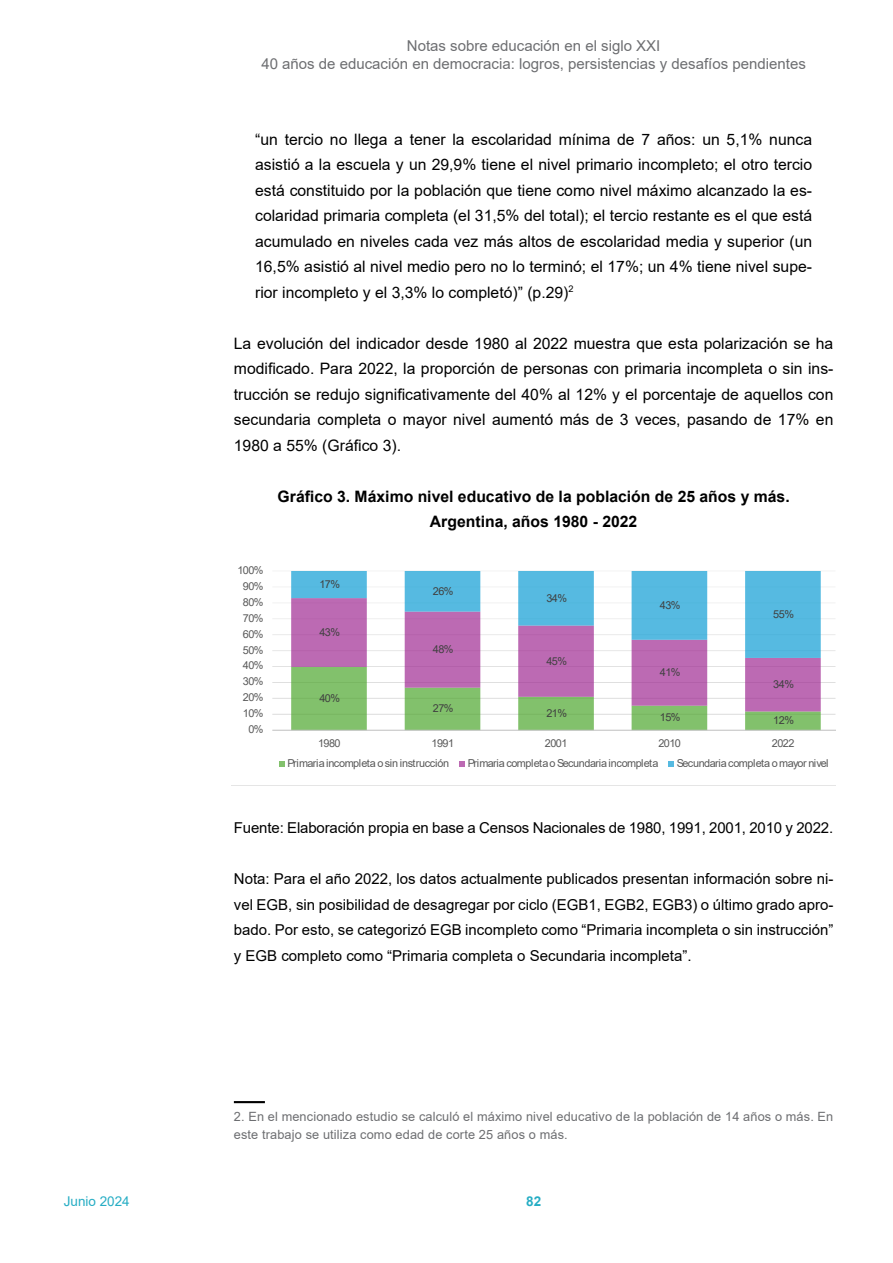
<style>
.page{position:relative;width:893px;height:1263px;background:#fff}
.page>*{position:absolute;margin:0;border:0;box-sizing:border-box;transform-origin:0 0}
.t1{font:15.75px/25.5px "Arial";color:#000;text-align:justify}
.t2{font:700 15.75px/25.5px "Arial";color:#000;text-align:center}
.t3{font:15px/25.5px "Arial";letter-spacing:-.01em;color:#000;text-align:justify}
.t4{font:15px/18px "Arial";color:#6d6e71;text-align:center}
.t5{font:13.5px "Arial";color:#26adc4}
.t6{font:700 13.5px "Arial";color:#26adc4}
.t7{font:12.75px/18px "Arial";letter-spacing:.01em;color:#6d6e71}
.t8{font:10.95px "Arial";letter-spacing:-.05em;color:#595959}
.t9{font:10.95px "Arial";letter-spacing:-.05em;color:#404040}
.t10{font:10.95px "Arial";letter-spacing:-.03em;color:#595959}
</style>
<div class="page">
<hr style="left:234px;top:1101px;width:31px;height:2px;background:#000">
<svg style="left:272px;top:570px;width:563px;height:197px"></svg>
<p class="t4" style="left:261px;top:37px;width:546px">Notas sobre educación en el siglo XXI<br>40 años de educación en democracia: logros, persistencias y desafíos pendientes</p>
<p class="t1" style="left:255px;top:126px;width:559px">“un tercio no llega a tener la escolaridad mínima de 7 años: un 5,1% nunca asistió a la escuela y un 29,9% tiene el nivel primario incompleto; el otro tercio está constituido por la población que tiene como nivel máximo alcanzado la es&shy;colaridad primaria completa (el 31,5% del total); el tercio restante es el que está acumulado en niveles cada vez más altos de escolaridad media y superior (un 16,5% asistió al nivel medio pero no lo terminó; el 17%; un 4% tiene nivel supe&shy;rior incompleto y el 3,3% lo completó)” (p.29)<sup>2</sup></p>
<p class="t1" style="left:234px;top:330px;width:601px">La evolución del indicador desde 1980 al 2022 muestra que esta polarización se ha modificado. Para 2022, la proporción de personas con primaria incompleta o sin ins&shy;trucción se redujo significativamente del 40% al 12% y el porcentaje de aquellos con secundaria completa o mayor nivel aumentó más de 3 veces, pasando de 17% en 1980 a 55% (Gráfico 3).</p>
<p class="t2" style="left:278px;top:483px;width:514px">Gráfico 3. Máximo nivel educativo de la población de 25 años y más.<br>Argentina, años 1980 - 2022</p>
<p class="t8" style="left:237px;top:562px;width:28px">100%</p>
<p class="t8" style="left:243px;top:578px;width:22px">90%</p>
<p class="t8" style="left:243px;top:594px;width:22px">80%</p>
<p class="t8" style="left:243px;top:610px;width:22px">70%</p>
<p class="t9" style="left:319px;top:577px;width:22px">17%</p>
<p class="t9" style="left:433px;top:583px;width:22px">26%</p>
<p class="t9" style="left:546px;top:590px;width:22px">34%</p>
<p class="t9" style="left:660px;top:598px;width:22px">43%</p>
<p class="t9" style="left:773px;top:607px;width:22px">55%</p>
<p class="t8" style="left:243px;top:626px;width:22px">60%</p>
<p class="t9" style="left:319px;top:625px;width:22px">43%</p>
<p class="t8" style="left:243px;top:642px;width:22px">50%</p>
<p class="t9" style="left:433px;top:642px;width:22px">48%</p>
<p class="t8" style="left:243px;top:658px;width:22px">40%</p>
<p class="t8" style="left:243px;top:674px;width:22px">30%</p>
<p class="t9" style="left:546px;top:653px;width:22px">45%</p>
<p class="t9" style="left:660px;top:665px;width:22px">41%</p>
<p class="t9" style="left:773px;top:677px;width:22px">34%</p>
<p class="t8" style="left:243px;top:690px;width:22px">20%</p>
<p class="t9" style="left:319px;top:691px;width:22px">40%</p>
<p class="t8" style="left:243px;top:706px;width:22px">10%</p>
<p class="t8" style="left:248px;top:722px;width:17px">0%</p>
<p class="t9" style="left:433px;top:701px;width:22px">27%</p>
<p class="t9" style="left:546px;top:706px;width:22px">21%</p>
<p class="t9" style="left:660px;top:710px;width:22px">15%</p>
<p class="t9" style="left:773px;top:713px;width:22px">12%</p>
<p class="t8" style="left:318px;top:736px;width:24px">1980</p>
<p class="t8" style="left:431px;top:736px;width:24px">1991</p>
<p class="t8" style="left:545px;top:736px;width:24px">2001</p>
<p class="t8" style="left:658px;top:736px;width:24px">2010</p>
<p class="t8" style="left:772px;top:736px;width:24px">2022</p>
<p class="t10" style="left:287px;top:756px;width:163px">Primaria incompleta o sin instrucción</p>
<p class="t8" style="left:468px;top:756px;width:192px">Primaria completa o Secundaria incompleta</p>
<p class="t8" style="left:677px;top:756px;width:153px">Secundaria completa o mayor nivel</p>
<p class="t3" style="left:234px;top:815px;width:601px">Fuente: Elaboración propia en base a Censos Nacionales de 1980, 1991, 2001, 2010 y 2022.</p>
<p class="t3" style="left:234px;top:866px;width:601px">Nota: Para el año 2022, los datos actualmente publicados presentan información sobre ni&shy;vel EGB, sin posibilidad de desagregar por ciclo (EGB1, EGB2, EGB3) o último grado apro&shy;bado. Por esto, se categorizó EGB incompleto como “Primaria incompleta o sin instrucción” y EGB completo como “Primaria completa o Secundaria incompleta”.</p>
<p class="t7" style="left:234px;top:1108px;width:601px">2. En el mencionado estudio se calculó el máximo nivel educativo de la población de 14 años o más. En este trabajo se utiliza como edad de corte 25 años o más.</p>
<p class="t5" style="left:64px;top:1192px;width:68px">Junio 2024</p>
<p class="t6" style="left:526px;top:1192px;width:17px">82</p>
</div>
